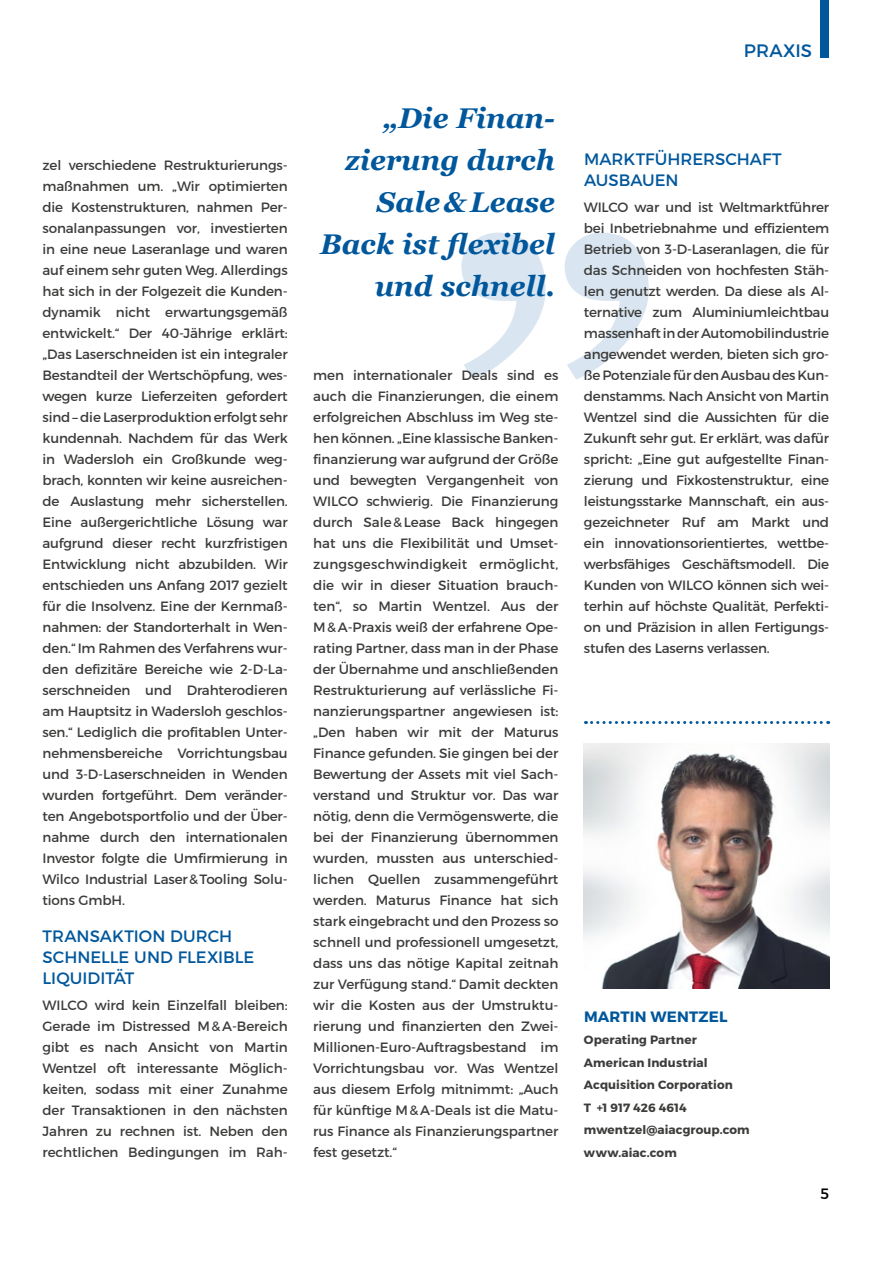
<style>
.page{position:relative;width:893px;height:1263px;background:#fff}
.page>*{position:absolute;margin:0;border:0;box-sizing:border-box;transform-origin:0 0}
.t1{font:italic 700 28.5px/42px "Georgia";color:#00579c;text-align:right}
.t2{font:18px "Montserrat";color:#00579c}
.t3{font:16.5px/21px "Montserrat";color:#00579c}
.t4{font:700 15px "Montserrat";letter-spacing:.01em;color:#00579c}
.t5{font:15px "Montserrat";color:#000}
.t6{font:13.5px/21px "Montserrat";letter-spacing:-.01em;color:#3c3c3b;text-align:justify}
.t7{font:700 12px/22.5px "Montserrat";letter-spacing:.005em;color:#3c3c3b}
</style>
<div class="page">
<img style="left:584px;top:743px;width:245px;height:246px">
<svg style="left:461px;top:233px;width:188px;height:147px"></svg>
<div style="left:821px;top:0;width:8px;height:57px;background:#00579c"></div>
<svg style="left:585px;top:721px;width:244px;height:3px"></svg>
<p class="t6" style="left:43px;top:154px;width:247px">zel verschiedene Restrukturierungs&shy;maßnahmen um. „Wir optimierten die Kostenstrukturen, nahmen Per&shy;sonalanpassungen vor, investierten in eine neue Laseranlage und waren auf einem sehr guten Weg. Allerdings hat sich in der Folgezeit die Kunden&shy;dynamik nicht erwartungsgemäß entwickelt.“ Der 40-Jährige erklärt: „Das Laserschneiden ist ein integraler Bestandteil der Wertschöpfung, wes&shy;wegen kurze Lieferzeiten gefordert sind – die Laserproduktion erfolgt sehr kundennah. Nachdem für das Werk in Wadersloh ein Großkunde weg&shy;brach, konnten wir keine ausreichen&shy;de Auslastung mehr sicherstellen.<br>Eine außergerichtliche Lösung war aufgrund dieser recht kurzfristigen Entwicklung nicht abzubilden. Wir entschieden uns Anfang 2017 gezielt für die I nsolvenz. Eine der Kernmaß&shy;nahmen: der Standorterhalt in Wen&shy;den.“ I m Rahmen des Verfahrens wur&shy;den defizitäre Bereiche wie 2-D-La&shy;serschneiden und Drahterodieren am Hauptsitz in Wadersloh geschlos&shy;sen.“ Lediglich die profitablen Unter&shy;nehmensbereiche Vorrichtungsbau und 3-D-Laserschneiden in Wenden wurden fortgeführt. Dem veränder&shy;ten Angebotsportfolio und der Über&shy;nahme durch den internationalen I nvestor folgte die U mfirmierung in Wilco I ndustrial Laser&amp; Tooling Solu&shy;tions GmbH.</p>
<p class="t3" style="left:43px;top:926px;width:213px">Transaktion durch sch nelle und flexible<br>Liquidität</p>
<p class="t6" style="left:43px;top:994px;width:36px">WI LCO</p>
<p class="t6" style="left:43px;top:994px;width:247px;text-indent:52px">wird kein Einzelfall bleiben:<br>Gerade im Distressed M&amp; A-Bereich gibt es nach Ansicht von Martin Wentzel oft interessante Möglich&shy;keiten, sodass mit einer Zunahme der Transaktionen in den nächsten Jahren zu rechnen ist. Neben den rechtlichen Bedingungen im Rah-</p>
<h1 class="t1" style="left:320px;top:97px;width:236px">„Die Finan&shy;zierung durch<br>Sale&amp;Lease<br>Back ist flexibel und schnell.</h1>
<p class="t6" style="left:313px;top:364px;width:247px">men internationaler Deals sind es auch die Finanzierungen, die einem erfolgreichen Abschluss im Weg ste&shy;hen können. „Eine klassische Banken&shy;finanzierung war aufgrund der Größe und bewegten Vergangenheit von WI LCO</p>
<p class="t6" style="left:313px;top:490px;width:247px;text-indent:53px">schwierig. Die Finanzierung durch Sale&amp;Lease Back hingegen hat uns die Flexibilität und Umset&shy;zungsgeschwindigkeit ermöglicht, die wir in dieser Situation brauch&shy;ten“, so Martin Wentzel. Aus der M&amp; A-Praxis weiß der erfahrene Ope&shy;rating Partner, dass man in der Phase der Übernahme und anschließenden Restrukturierung auf verlässliche Fi&shy;nanzierungspartner angewiesen ist: „Den haben wir mit der Maturus Finance gefunden. Sie gingen bei der Bewertung der Assets mit viel Sach&shy;verstand und Struktur vor. Das war nötig, denn die Vermögenswerte, die bei der Finanzierung übernommen wurden, mussten aus unterschied&shy;lichen Quellen zusammengeführt werden. Maturus Finance hat sich stark eingebracht und den Prozess so schnell und professionell umgesetzt, dass uns das nötige Kapital zeitnah zur Verfügung stand.“ Damit deckten wir die Kosten aus der Umstruktu&shy;rierung und finanzierten den Zwei-Millionen-Euro-Auftragsbestand im Vorrichtungsbau vor. Was Wentzel aus diesem Erfolg mitnimmt: „Auch für künftige M&amp; A-Deals ist die Matu&shy;rus Finance als Finanzierungspartner fest gesetzt.“</p>
<h2 class="t2" style="left:744px;top:40px;width:70px">PRAXIS</h2>
<p class="t3" style="left:584px;top:149px;width:73px">Marktfüh</p>
<p class="t3" style="left:681px;top:149px;width:103px">rerschaft</p>
<p class="t3" style="left:584px;top:170px;width:96px">ausbauen</p>
<p class="t6" style="left:584px;top:196px;width:247px">WI LCO war und ist Weltmarktführer bei I nbetriebnahme und effizientem Betrieb von 3-D-Laseranlagen, die für das Schneiden von hochfesten Stäh&shy;len genutzt werden. Da diese als Al&shy;ternative zum Aluminiumleichtbau massenhaft in der Automobilindustrie angewendet werden, bieten sich gro&shy;ße Potenziale für den Ausbau des Kun&shy;denstamms. Nach Ansicht von Martin Wentzel sind die Aussichten für die Zukunft sehr gut. Er erklärt, was dafür spricht: „Eine gut aufgestellte Finan&shy;zierung und Fixkostenstruktur, eine leistungsstarke Mannschaft, ein aus&shy;gezeichneter Ruf am Markt und ein innovationsorientiertes, wettbe&shy;werbsfähiges Geschäftsmodell. Die Kunden von Wilco können sich wei&shy;terhin auf höchste Qualität, Perfekti&shy;on und Präzision in allen Fertigungs&shy;stufen des Laserns verlassen.</p>
<p class="t4" style="left:584px;top:1007px;width:145px">Martin Wentzel</p>
<p class="t7" style="left:584px;top:1029px;width:167px">Operating Partner<br>American Industrial<br>Acquisition Corporation<br>T +1 917 426 4614 mwentzel@aiacgroup.com www.aiac.com</p>
<p class="t5" style="left:820px;top:1184px;width:10px">5</p>
</div>
